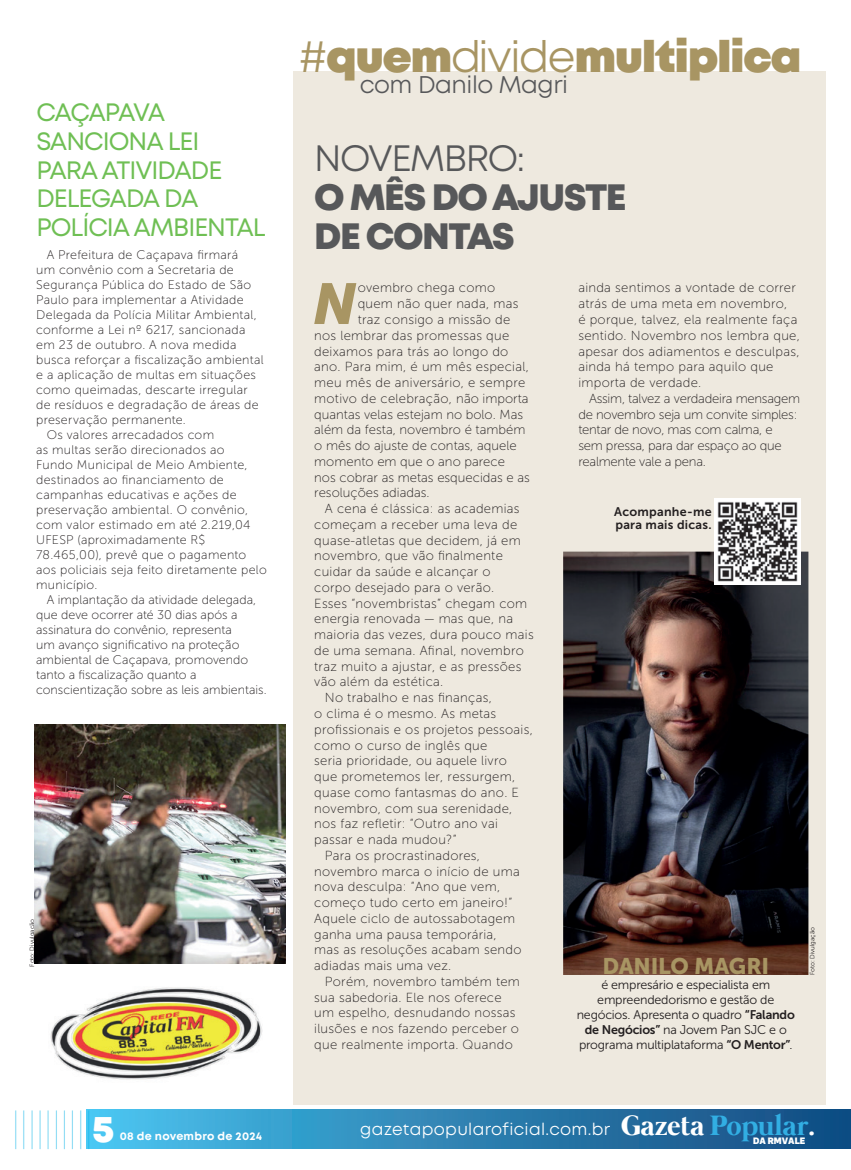
<style>
.page{position:relative;width:851px;height:1170px;background:#fff}
.page>*{position:absolute;margin:0;border:0;box-sizing:border-box;transform-origin:0 0}
.t1{font:italic 57.12px "Museo Sans 900";color:#a89563}
.t2{font:900 43.75px "Mont";letter-spacing:-.02em;color:#a89563}
.t3{font:100 37.5px "Mont";color:#00b1e7}
.t4{font:800 36.62px/39px "Mont";letter-spacing:-.04em;color:#57585a}
.t5{font:36.62px "Mont";letter-spacing:-.04em;color:#57585a}
.t6{font:700 28.88px "Mermaid";color:#fff}
.t7{font:25.12px/28.8px "Mont";letter-spacing:-.04em;color:#6fbf54}
.t8{font:24.12px "Mont";letter-spacing:-.02em;color:#57585a}
.t9{font:22.5px "Museo Sans 900";letter-spacing:-.01em;color:#a89563}
.t10{font:16.75px "Mont";letter-spacing:.02em;color:#fff}
.t11{font:13.12px/15.8px "Museo Sans 100";letter-spacing:.02em;color:#231f20}
.t12{font:13.12px "Museo Sans 100";color:#231f20}
.t13{font:13.12px/15.8px "Museo Sans 100";letter-spacing:-.02em;color:#231f20}
.t14{font:12.5px "Museo Sans 100";letter-spacing:.02em;color:#231f20}
.t15{font:12.5px "Museo Sans 100";color:#231f20}
.t16{font:12.5px/15px "Museo Sans 300";letter-spacing:-.015em;color:#231f20;text-align:center}
.t17{font:12.5px/12.5px "Museo Sans 700";letter-spacing:.02em;color:#231f20}
.t18{font:700 11.25px "Mont";letter-spacing:.02em;color:#fff}
.t19{font:900 9.5px "Acto";color:#fff}
.t20{font:6.25px "Museo Sans 300";color:#231f20}
.s1{font-weight:900;color:#fff}
.s2{font-weight:400}
.s3{font-family:"Museo Sans 700"}
.s4{color:#32aee3}
</style>
<div class="page">
<div style="left:86px;top:1109px;width:764px;height:39px;background:linear-gradient(to right,#4ac2ed,#11477d)"></div>
<img style="left:50px;top:987px;width:212px;height:93px">
<div style="left:293px;top:71px;width:533px;height:1033px;background:#eee9df"></div>
<img style="left:563px;top:551px;width:245px;height:423px">
<img style="left:714px;top:499px;width:86px;height:86px">
<img style="left:34px;top:724px;width:251px;height:239px">
<h3 class="t7" style="left:36px;top:98px;width:231px">CAÇAPAVA<br>SANCIONA LEI<br>PARA ATIVIDADE<br>DELEGADA DA<br>POLÍCIA AMBIENTAL</h3>
<p class="t14" style="left:47px;top:248px;width:193px">A Prefeitura de Caçapava firmará</p>
<p class="t14" style="left:36px;top:263px;width:199px">um convênio com a Secretaria de</p>
<p class="t14" style="left:36px;top:278px;width:217px">Segurança Pública do Estado de São</p>
<p class="t14" style="left:36px;top:293px;width:209px">Paulo para implementar a Atividade</p>
<p class="t14" style="left:36px;top:308px;width:222px">Delegada da Polícia Militar Ambiental,</p>
<p class="t14" style="left:36px;top:323px;width:211px">conforme a Lei nº 6217, sancionada</p>
<p class="t14" style="left:36px;top:338px;width:202px">em 23 de outubro. A nova medida</p>
<p class="t14" style="left:36px;top:353px;width:229px">busca reforçar a fiscalização ambiental</p>
<p class="t14" style="left:36px;top:368px;width:221px">e a aplicação de multas em situações</p>
<p class="t14" style="left:36px;top:383px;width:213px">como queimadas, descarte irregular</p>
<p class="t14" style="left:36px;top:398px;width:224px">de resíduos e degradação de áreas de</p>
<p class="t14" style="left:36px;top:413px;width:151px">preservação permanente.</p>
<p class="t14" style="left:47px;top:428px;width:169px">Os valores arrecadados com</p>
<p class="t14" style="left:36px;top:443px;width:190px">as multas serão direcionados ao</p>
<p class="t14" style="left:36px;top:458px;width:213px">Fundo Municipal de Meio Ambiente,</p>
<p class="t14" style="left:36px;top:473px;width:189px">destinados ao financiamento de</p>
<p class="t14" style="left:36px;top:488px;width:202px">campanhas educativas e ações de</p>
<p class="t14" style="left:36px;top:503px;width:213px">preservação ambiental. O convênio,</p>
<p class="t14" style="left:36px;top:518px;width:216px">com valor estimado em até 2.219,04</p>
<p class="t14" style="left:36px;top:533px;width:171px">UFESP (aproximadamente R$</p>
<p class="t14" style="left:36px;top:548px;width:211px">78.465,00), prevê que o pagamento</p>
<p class="t14" style="left:36px;top:563px;width:232px">aos policiais seja feito diretamente pelo</p>
<p class="t14" style="left:36px;top:578px;width:63px">município.</p>
<p class="t14" style="left:47px;top:593px;width:211px">A implantação da atividade delegada,</p>
<p class="t15" style="left:36px;top:608px;width:203px">que deve ocorrer até 30 dias após a</p>
<p class="t15" style="left:36px;top:623px;width:197px">assinatura do convênio, representa</p>
<p class="t15" style="left:36px;top:638px;width:205px">um avanço significativo na proteção</p>
<p class="t14" style="left:36px;top:653px;width:213px">ambiental de Caçapava, promovendo</p>
<p class="t15" style="left:36px;top:668px;width:162px">tanto a fiscalização quanto a</p>
<p class="t15" style="left:36px;top:683px;width:232px">conscientização sobre as leis ambientais.</p>
<p class="t20" style="left:29px;top:966px;width:49px;rotate:-90deg">Foto: Divulgação</p>
<h3 class="t3" style="left:11px;top:1105px;width:104px">||||||||||<span class="s1">5</span></h3>
<p class="t18" style="left:120px;top:1128px;width:144px">08 de novembro de 2024</p>
<h2 class="t2" style="left:299px;top:28px;width:503px"><span class="s2">#</span>quem<span class="s2">divide</span>multiplica</h2>
<h3 class="t8" style="left:360px;top:69px;width:210px">com Danilo Magri</h3>
<h3 class="t5" style="left:314px;top:135px;width:212px">NOVEMBRO:</h3>
<h3 class="t4" style="left:314px;top:178px;width:314px">O MÊS DO AJUSTE<br>DE CONTAS</h3>
<h1 class="t1" style="left:313px;top:271px;width:45px">N</h1>
<p class="t11" style="left:357px;top:280px;width:139px">ovembro chega como</p>
<p class="t11" style="left:357px;top:296px;width:162px">quem não quer nada, mas</p>
<p class="t11" style="left:357px;top:312px;width:154px">traz consigo a missão de</p>
<p class="t11" style="left:314px;top:327px;width:196px">nos lembrar das promessas que</p>
<p class="t11" style="left:314px;top:343px;width:196px">deixamos para trás ao longo do</p>
<p class="t11" style="left:314px;top:359px;width:216px">ano. Para mim, é um mês especial,</p>
<p class="t11" style="left:314px;top:375px;width:212px">meu mês de aniversário, e sempre</p>
<p class="t11" style="left:314px;top:390px;width:216px">motivo de celebração, não importa</p>
<p class="t12" style="left:314px;top:407px;width:210px">quantas velas estejam no bolo. Mas</p>
<p class="t12" style="left:314px;top:423px;width:213px">além da festa, novembro é também</p>
<p class="t12" style="left:314px;top:438px;width:204px">o mês do ajuste de contas, aquele</p>
<p class="t12" style="left:314px;top:454px;width:192px">momento em que o ano parece</p>
<p class="t12" style="left:314px;top:470px;width:217px">nos cobrar as metas esquecidas e as</p>
<p class="t12" style="left:314px;top:486px;width:117px">resoluções adiadas.</p>
<p class="t11" style="left:325px;top:501px;width:196px">A cena é clássica: as academias</p>
<p class="t11" style="left:314px;top:516px;width:204px">começam a receber uma leva de</p>
<p class="t11" style="left:314px;top:532px;width:208px">quase-atletas que decidem, já em</p>
<p class="t11" style="left:314px;top:548px;width:190px">novembro, que vão finalmente</p>
<p class="t11" style="left:314px;top:564px;width:178px">cuidar da saúde e alcançar o</p>
<p class="t11" style="left:314px;top:579px;width:181px">corpo desejado para o verão.</p>
<p class="t11" style="left:314px;top:595px;width:214px">Esses “novembristas” chegam com</p>
<p class="t11" style="left:314px;top:611px;width:200px">energia renovada — mas que, na</p>
<p class="t11" style="left:314px;top:627px;width:221px">maioria das vezes, dura pouco mais</p>
<p class="t11" style="left:314px;top:642px;width:211px">de uma semana. Afinal, novembro</p>
<p class="t11" style="left:314px;top:658px;width:209px">traz muito a ajustar, e as pressões</p>
<p class="t11" style="left:314px;top:674px;width:131px">vão além da estética.</p>
<p class="t11" style="left:325px;top:690px;width:168px">No trabalho e nas finanças,</p>
<p class="t11" style="left:314px;top:705px;width:183px">o clima é o mesmo. As metas</p>
<p class="t11" style="left:314px;top:721px;width:220px">profissionais e os projetos pessoais,</p>
<p class="t11" style="left:314px;top:737px;width:175px">como o curso de inglês que</p>
<p class="t11" style="left:314px;top:753px;width:194px">seria prioridade, ou aquele livro</p>
<p class="t11" style="left:314px;top:768px;width:202px">que prometemos ler, ressurgem,</p>
<p class="t11" style="left:314px;top:784px;width:206px">quase como fantasmas do ano. E</p>
<p class="t11" style="left:314px;top:800px;width:199px">novembro, com sua serenidade,</p>
<p class="t11" style="left:314px;top:816px;width:185px">nos faz refletir: “Outro ano vai</p>
<p class="t11" style="left:314px;top:831px;width:144px">passar e nada mudou?”</p>
<p class="t11" style="left:325px;top:847px;width:157px">Para os procrastinadores,</p>
<p class="t11" style="left:314px;top:863px;width:207px">novembro marca o início de uma</p>
<p class="t11" style="left:314px;top:879px;width:187px">nova desculpa: “Ano que vem,</p>
<p class="t11" style="left:314px;top:894px;width:199px">começo tudo certo em janeiro!”</p>
<p class="t11" style="left:314px;top:910px;width:202px">Aquele ciclo de autossabotagem</p>
<p class="t11" style="left:314px;top:926px;width:184px">ganha uma pausa temporária,</p>
<p class="t11" style="left:314px;top:942px;width:209px">mas as resoluções acabam sendo</p>
<p class="t11" style="left:314px;top:957px;width:139px">adiadas mais uma vez.</p>
<p class="t11" style="left:325px;top:973px;width:196px">Porém, novembro também tem</p>
<p class="t11" style="left:314px;top:989px;width:189px">sua sabedoria. Ele nos oferece</p>
<p class="t11" style="left:314px;top:1005px;width:203px">um espelho, desnudando nossas</p>
<p class="t11" style="left:314px;top:1020px;width:206px">ilusões e nos fazendo perceber o</p>
<p class="t11" style="left:314px;top:1036px;width:200px">que realmente importa. Quando</p>
<p class="t11" style="left:578px;top:280px;width:223px">ainda sentimos a vontade de correr atrás de uma meta em novembro,<br>é porque, talvez, ela realmente faça sentido. Novembro nos lembra que, apesar dos adiamentos e desculpas, ainda há tempo para aquilo que importa de verdade.</p>
<p class="t13" style="left:578px;top:390px;width:223px;text-indent:11px">Assim, talvez a verdadeira mensagem de novembro seja um convite simples: tentar de novo, mas com calma, e sem pressa, para dar espaço ao que realmente vale a pena.</p>
<p class="t17" style="left:614px;top:506px;width:99px">Acompanhe-me para mais dicas.</p>
<h3 class="t9" style="left:602px;top:953px;width:168px">DANILO MAGRI</h3>
<p class="t16" style="left:576px;top:977px;width:220px">é empresário e especialista em empreendedorismo e gestão de negócios. Apresenta o quadro <span class="s3">“Falando de Negócios”</span> na Jovem Pan SJC e o programa multiplataforma <span class="s3">“O Mentor”</span>.</p>
<p class="t20" style="left:809px;top:974px;width:49px;rotate:-90deg">Foto: Divulgação</p>
<p class="t10" style="left:360px;top:1118px;width:251px">gazetapopularoficial.com.br</p>
<h3 class="t6" style="left:621px;top:1109px;width:195px">Gazeta <span class="s4">Popular</span>.</h3>
<p class="t19" style="left:753px;top:1134px;width:54px">DA RMVALE</p>
</div>
